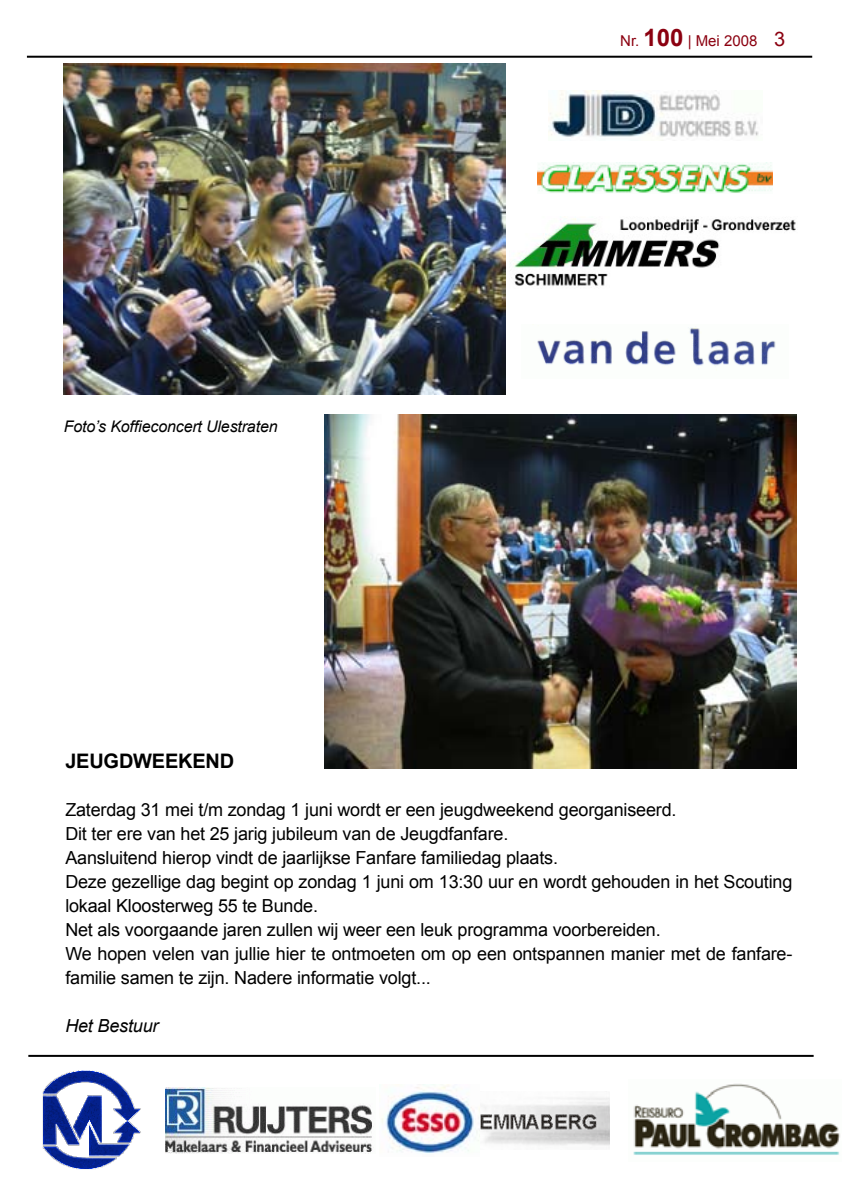
<style>
.page{position:relative;width:842px;height:1191px;background:#fff}
.page>*{position:absolute;margin:0;border:0;box-sizing:border-box;transform-origin:0 0}
.t1{font:700 20px "Arial";letter-spacing:-.01em;color:#000}
.t2{font:18px/24px "Arial";letter-spacing:-.01em;color:#000}
.t3{font:italic 18px "Arial";letter-spacing:-.01em;color:#000}
.t4{font:italic 16px "Arial";letter-spacing:-.01em;color:#000}
.t5{font:15px "Arial";color:#8b0010}
.s1{font-weight:700;font-size:24px}
</style>
<div class="page">
<hr style="left:27px;top:56px;width:785px;height:2px;background:#000">
<hr style="left:28px;top:1054px;width:786px;height:2px;background:#000">
<img style="left:480px;top:1097px;width:129px;height:49px">
<img style="left:42px;top:1070px;width:99px;height:99px">
<img style="left:381px;top:1084px;width:99px;height:70px">
<img style="left:633px;top:1083px;width:207px;height:72px">
<img style="left:165px;top:1087px;width:208px;height:66px">
<img style="left:64px;top:63px;width:441px;height:331px">
<img style="left:324px;top:414px;width:472px;height:354px">
<img style="left:548px;top:90px;width:211px;height:51px">
<img style="left:538px;top:162px;width:235px;height:31px">
<img style="left:514px;top:218px;width:282px;height:68px">
<img style="left:537px;top:327px;width:239px;height:43px">
<p class="t4" style="left:64px;top:416px;width:215px">Foto’s Koffieconcert Ulestraten</p>
<p class="t5" style="left:620px;top:31px;width:139px">Nr. <span class="s1">100</span> | Mei 2008</p>
<p class="t1" style="left:65px;top:748px;width:168px">JEUGDWEEKEND</p>
<p class="t2" style="left:65px;top:798px;width:729px">Zaterdag 31 mei t/m zondag 1 juni wordt er een jeugdweekend georganiseerd.<br>Dit ter ere van het 25 jarig jubileum van de Jeugdfanfare.<br>Aansluitend hierop vindt de jaarlijkse Fanfare familiedag plaats.<br>Deze gezellige dag begint op zondag 1 juni om 13 :30 uur en wordt gehouden in het Scouting lokaal Kloosterweg 55 te Bunde.<br>Net als voorgaande jaren zullen wij weer een leuk programma voorbereiden.<br>We hopen velen van jullie hier te ontmoeten om op een ontspannen manier met de fanfare&shy;familie samen te zijn. Nadere informatie volgt...</p>
<p class="t3" style="left:65px;top:1014px;width:95px">Het Bestuur</p>
</div>
